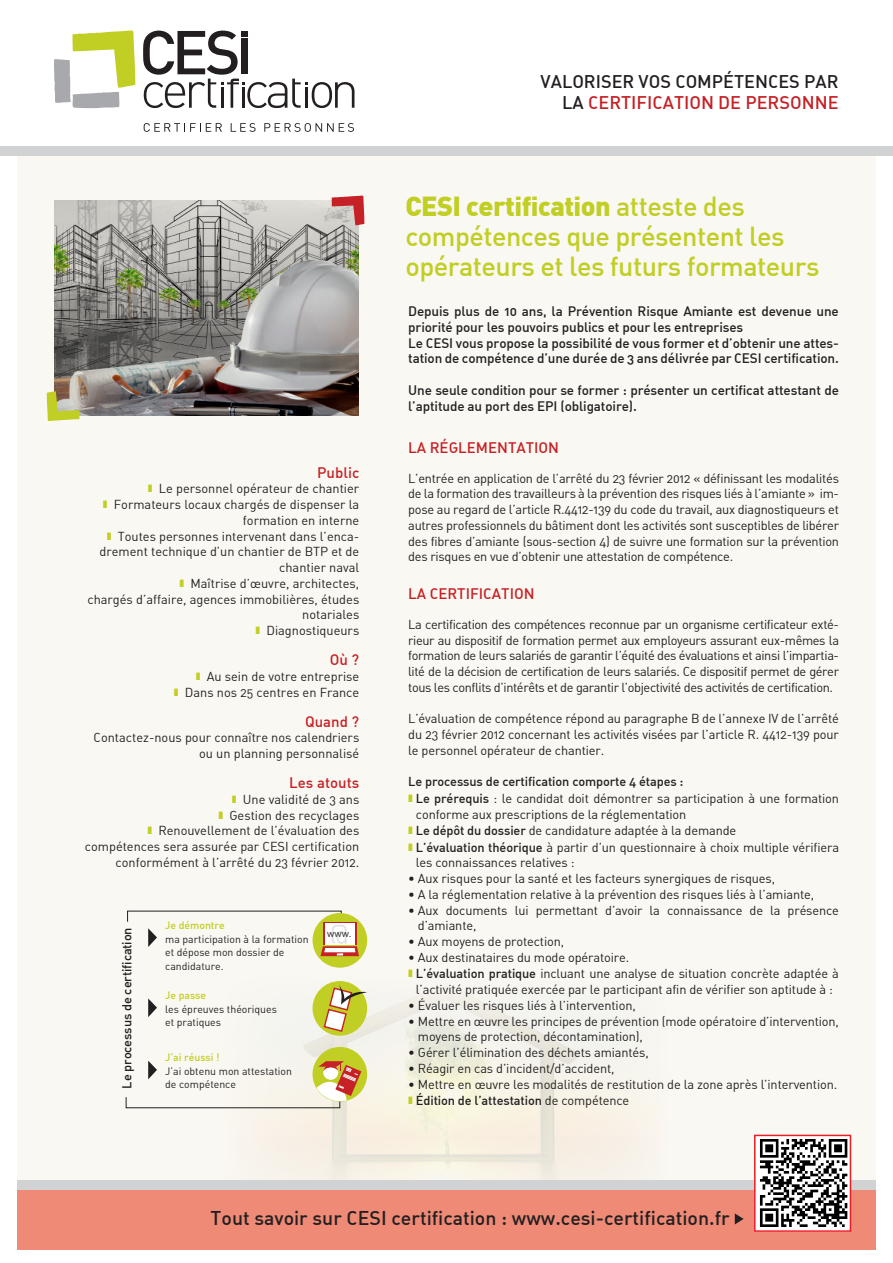
<style>
.page{position:relative;width:893px;height:1263px;background:#fff}
.page>*{position:absolute;margin:0;border:0;box-sizing:border-box;transform-origin:0 0}
.t1{font:500 27px/30px "DIN Alternate";letter-spacing:-.02em;color:#c1ce23}
.t2{font:900 27px "DIN";letter-spacing:-.02em;color:#c1ce23}
.t3{font:500 19.5px "DIN Alternate";color:#231f20}
.t4{font:500 18px "DIN Alternate";color:#231f20}
.t5{font:500 18px "DIN Alternate";color:#c62126}
.t6{font:500 15px "DIN Alternate";color:#c62126}
.t7{font:500 13.5px/15.8px "DIN Alternate";letter-spacing:-.01em;color:#231f20}
.t8{font:12.75px/15.8px "DIN Alternate";letter-spacing:-.01em;color:#231f20;text-align:right}
.t9{font:500 12.75px "DIN Alternate";letter-spacing:-.01em;color:#231f20}
.t10{font:10.5px/13.5px "DIN Alternate";color:#231f20}
.t11{font:500 10.5px "DIN Alternate";color:#c1ce23}
.t12{font:10.05px "DIN Alternate";color:#231f20}
.s1{color:#c1ce23}
.s2{color:#231f20}
.s3{font-family:"DIN Alternate";font-weight:500}
.s4{font-weight:500}
.s5{font-weight:400}
</style>
<div class="page">
<div style="left:18px;top:151px;width:858px;height:1078px;background:#faf8f2"></div>
<img style="left:221px;top:981px;width:410px;height:199px">
<div style="left:17px;top:1188px;width:859px;height:62px;background:#ee8a75"></div>
<svg style="left:144px;top:123px;width:78px;height:9px"></svg>
<svg style="left:231px;top:123px;width:25px;height:9px"></svg>
<svg style="left:264px;top:123px;width:90px;height:9px"></svg>
<svg style="left:54px;top:30px;width:81px;height:78px"></svg>
<svg style="left:143px;top:31px;width:211px;height:77px"></svg>
<hr style="left:242px;top:87px;width:2px;height:21px;background:#231f20">
<div style="left:0;top:147px;width:893px;height:9px;background:#d1d2d4"></div>
<div style="left:17px;top:1180px;width:859px;height:10px;background:#d1d2d4"></div>
<img style="left:757px;top:1138px;width:91px;height:91px">
<div style="left:754px;top:1135px;width:97px;height:97px;border:2px solid #ee1d23"></div>
<svg style="left:735px;top:1213px;width:9px;height:11px"></svg>
<img style="left:54px;top:201px;width:305px;height:214px">
<svg style="left:332px;top:195px;width:32px;height:30px"></svg>
<svg style="left:47px;top:391px;width:33px;height:30px"></svg>
<svg style="left:148px;top:998px;width:9px;height:19px"></svg>
<div style="left:313px;top:913px;width:54px;height:55px;background:#c1ce23;border-radius:50%"></div>
<svg style="left:127px;top:910px;width:232px;height:46px"></svg>
<div style="left:313px;top:981px;width:54px;height:55px;background:#c1ce23;border-radius:50%"></div>
<svg style="left:323px;top:985px;width:44px;height:48px"></svg>
<div style="left:313px;top:1047px;width:54px;height:54px;background:#c1ce23;border-radius:50%"></div>
<svg style="left:125px;top:1061px;width:236px;height:47px"></svg>
<p class="t6" style="left:317px;top:463px;width:44px">Public</p>
<p class="t8" style="left:148px;top:481px;width:213px"><span class="s1">■</span> Le personnel opérateur de chantier</p>
<p class="t8" style="left:103px;top:496px;width:258px"><span class="s1">■</span> Formateurs locaux chargés de dispenser la formation en interne</p>
<p class="t8" style="left:100px;top:528px;width:261px"><span class="s1">■</span> Toutes personnes intervenant dans l’enca&shy;drement technique d’un chantier de BTP et de chantier naval</p>
<p class="t8" style="left:87px;top:575px;width:273px"><span class="s1">■</span> Maîtrise d’œuvre, architectes,<br>chargés d’affaire, agences immobilières, études notariales</p>
<p class="t8" style="left:255px;top:622px;width:105px"><span class="s1">■</span> Diagnostiqueurs</p>
<p class="t6" style="left:330px;top:650px;width:31px">Où ?</p>
<p class="t8" style="left:196px;top:668px;width:165px"><span class="s1">■</span> Au sein de votre entreprise</p>
<p class="t8" style="left:174px;top:684px;width:187px"><span class="s1">■</span> Dans nos 25 centres en France</p>
<p class="t6" style="left:305px;top:712px;width:56px">Quand ?</p>
<p class="t8" style="left:94px;top:730px;width:267px">Contactez-nous pour connaître nos calendriers ou un planning personnalisé</p>
<p class="t6" style="left:289px;top:773px;width:72px">Les atouts</p>
<p class="t8" style="left:232px;top:791px;width:129px"><span class="s1">■</span> Une validité de 3 ans</p>
<p class="t8" style="left:218px;top:807px;width:142px"><span class="s1">■</span> Gestion des recyclages</p>
<p class="t8" style="left:85px;top:823px;width:276px"><span class="s1">■</span> Renouvellement de l’évaluation des compétences sera assurée par CESI certification conformément à l’arrêté du 23 février 2012.</p>
<p class="t9" style="left:119px;top:1089px;width:163px;rotate:-90deg">Le processus de certification</p>
<p class="t11" style="left:165px;top:918px;width:61px">Je démontre</p>
<p class="t10" style="left:165px;top:932px;width:145px">ma participation à la formation et dépose mon dossier de candidature.</p>
<p class="t11" style="left:165px;top:989px;width:43px">Je passe</p>
<p class="t10" style="left:165px;top:1002px;width:113px">les épreuves théoriques et pratiques</p>
<p class="t11" style="left:165px;top:1051px;width:56px">J’ai réussi !</p>
<p class="t10" style="left:165px;top:1064px;width:128px">J’ai obtenu mon attestation</p>
<p class="t10" style="left:165px;top:1078px;width:72px">de compétence</p>
<p class="t12" style="left:327px;top:927px;width:26px">www.</p>
<p class="t4" style="left:541px;top:70px;width:299px">VALORISER VOS COMPÉTENCES PAR</p>
<p class="t5" style="left:562px;top:91px;width:278px"><span class="s2">LA</span> CERTIFICATION DE PERSONNE</p>
<p class="t2" style="left:405px;top:188px;width:341px">CESI certification <span class="s3">atteste des</span></p>
<p class="t1" style="left:405px;top:220px;width:416px">compétences que présentent les opérateurs et les futurs formateurs</p>
<p class="t7" style="left:408px;top:303px;width:432px">Depuis plus de 10 ans, la Prévention Risque Amiante est devenue une priorité pour les pouvoirs publics et pour les entreprises</p>
<p class="t7" style="left:408px;top:334px;width:432px">Le CESI vous propose la possibilité de vous former et d’obtenir une attes&shy;tation de compétence d’une durée de 3 ans délivrée par CESI certification.</p>
<p class="t7" style="left:408px;top:382px;width:432px">Une seule condition pour se former : présenter un certificat attestant de l’aptitude au port des EPI (obligatoire).</p>
<p class="t6" style="left:408px;top:438px;width:152px">LA RÉGLEMENTATION</p>
<p class="t8" style="left:408px;top:470px;width:432px;text-align:justify">L’entrée en application de l’arrêté du 23 février 2012 « définissant les modalités de la formation des travailleurs à la prévention des risques liés à l’amiante » im&shy;pose au regard de l’article R.4412-139 du code du travail, aux diagnostiqueurs et autres professionnels du bâtiment dont les activités sont susceptibles de libérer des fibres d’amiante (sous-section 4) de suivre une formation sur la prévention des risques en vue d’obtenir une attestation de compétence.</p>
<p class="t6" style="left:408px;top:584px;width:128px">LA CERTIFICATION</p>
<p class="t8" style="left:408px;top:616px;width:432px;text-align:justify">La certification des compétences reconnue par un organisme certificateur exté&shy;rieur au dispositif de formation permet aux employeurs assurant eux-mêmes la formation de leurs salariés de garantir l’équité des évaluations et ainsi l’impartia&shy;lité de la décision de certification de leurs salariés. Ce dispositif permet de gérer tous les conflits d’intérêts et de garantir l’objectivité des activités de certification.</p>
<p class="t8" style="left:408px;top:711px;width:432px;text-align:justify">L’évaluation de compétence répond au paragraphe B de l’annexe IV de l’arrêté du 23 février 2012 concernant les activités visées par l’article R. 4412-139 pour le personnel opérateur de chantier.</p>
<p class="t9" style="left:408px;top:774px;width:277px">Le processus de certification comporte 4 étapes :</p>
<p class="t8" style="left:416px;top:790px;width:425px;text-align:left;text-indent:-8px"><span class="s1">■</span> <span class="s4">Le prérequis</span> : le candidat doit démontrer sa participation à une formation conforme aux prescriptions de la réglementation</p>
<p class="t8" style="left:408px;top:822px;width:330px"><span class="s1">■</span> <span class="s4">Le dépôt du dossier</span> de candidature adaptée à la demande</p>
<p class="t8" style="left:416px;top:839px;width:425px;text-align:left;text-indent:-8px"><span class="s1">■</span> <span class="s4">L’évaluation théorique</span> à partir d’un questionnaire à choix multiple vérifiera les connaissances relatives :</p>
<p class="t8" style="left:408px;top:870px;width:368px">• Aux risques pour la santé et les facteurs synergiques de risques,</p>
<p class="t8" style="left:408px;top:886px;width:407px">• A la réglementation relative à la prévention des risques liés à l’amiante,</p>
<p class="t8" style="left:418px;top:902px;width:423px;text-align:left;text-indent:-10px">• Aux documents lui permettant d’avoir la connaissance de la présence d’amiante,</p>
<p class="t8" style="left:408px;top:933px;width:157px">• Aux moyens de protection,</p>
<p class="t8" style="left:408px;top:949px;width:222px">• Aux destinataires du mode opératoire.</p>
<p class="t8" style="left:408px;top:966px;width:432px;text-align:center"><span class="s1">■</span> <span class="s4">L’évaluation pratique</span> incluant une analyse de situation concrète adaptée à l’activité pratiquée exercée par le participant afin de vérifier son aptitude à :</p>
<p class="t8" style="left:408px;top:997px;width:229px">• Évaluer les risques liés à l’intervention,</p>
<p class="t8" style="left:418px;top:1013px;width:423px;text-align:left;text-indent:-10px">• Mettre en œuvre les principes de prévention (mode opératoire d’intervention, moyens de protection, décontamination),</p>
<p class="t8" style="left:408px;top:1044px;width:242px">• Gérer l’élimination des déchets amiantés,</p>
<p class="t8" style="left:408px;top:1060px;width:208px">• Réagir en cas d’incident/d’accident,</p>
<p class="t8" style="left:408px;top:1076px;width:430px">• Mettre en œuvre les modalités de restitution de la zone après l’intervention.</p>
<p class="t9" style="left:408px;top:1092px;width:223px"><span class="s1">■</span> Édition de l’attestation <span class="s5">de compétence</span></p>
<p class="t3" style="left:211px;top:1205px;width:520px">Tout savoir sur CESI certification : www.cesi-certification.fr</p>
</div>
